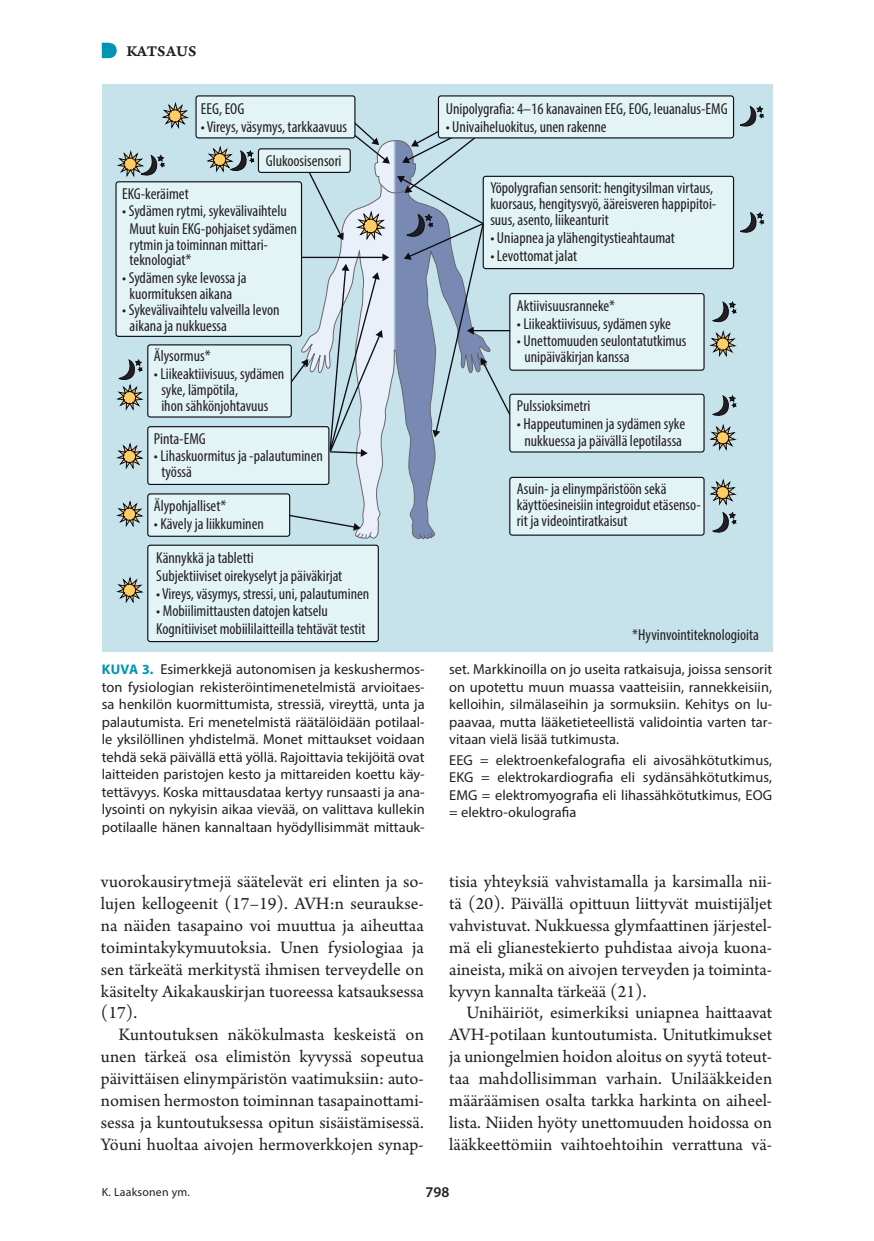
<style>
.page{position:relative;width:874px;height:1241px;background:#fff}
.page>*{position:absolute;margin:0;border:0;box-sizing:border-box;transform-origin:0 0}
.l_ei_sis{font:18.38px/21.9px "Arno Pro";color:#231f20;text-align:justify}
.t1{font:condensed 15.92px/15.9px "Myriad Pro";color:#231f20}
.vinj{font:15.75px "Arno Pro Smbd Caption";letter-spacing:.005em;color:#231f20}
.t2{font:600 14.88px "Myriad Pro";color:#231f20}
.kt{font:14.35px/17.5px "Myriad Pro";color:#231f20;text-align:justify}
.Ala{font:11.9px "Myriad Pro";letter-spacing:.02em;color:#231f20}
.s1{font-weight:700;font-size:14px;color:#0096b1}
</style>
<div class="page">
<div style="left:102px;top:84px;width:670px;height:567px;background:#c6e3ec"></div>
<div style="left:509px;top:477px;width:194px;height:58px;background:#e3f4f7;border-radius:3px"></div>
<div style="left:509px;top:476px;width:195px;height:59px;border:1px solid #0e0c14;border-radius:3px"></div>
<div style="left:483px;top:176px;width:250px;height:92px;background:#e3f4f7;border-radius:3px"></div>
<div style="left:482px;top:176px;width:251px;height:93px;border:1px solid #0e0c14;border-radius:3px"></div>
<div style="left:509px;top:293px;width:194px;height:77px;background:#e3f4f7;border-radius:3px"></div>
<div style="left:509px;top:293px;width:195px;height:78px;border:1px solid #0e0c14;border-radius:3px"></div>
<div style="left:148px;top:545px;width:230px;height:96px;background:#e3f4f7;border-radius:3px"></div>
<div style="left:147px;top:544px;width:231px;height:98px;border:1px solid #0e0c14;border-radius:3px"></div>
<div style="left:148px;top:426px;width:181px;height:58px;background:#e3f4f7;border-radius:3px"></div>
<div style="left:147px;top:426px;width:182px;height:59px;border:1px solid #0e0c14;border-radius:3px"></div>
<div style="left:196px;top:96px;width:159px;height:42px;background:#e3f4f7;border-radius:3px"></div>
<div style="left:195px;top:95px;width:160px;height:43px;border:1px solid #0e0c14;border-radius:3px"></div>
<svg style="left:300px;top:457px;width:136px;height:82px"></svg>
<svg style="left:417px;top:531px;width:16px;height:7px"></svg>
<div style="left:148px;top:494px;width:141px;height:42px;background:#e3f4f7;border-radius:3px"></div>
<div style="left:147px;top:493px;width:143px;height:43px;border:1px solid #0e0c14;border-radius:3px"></div>
<svg style="left:162px;top:102px;width:27px;height:27px"></svg>
<svg style="left:206px;top:146px;width:48px;height:26px"></svg>
<svg style="left:709px;top:330px;width:27px;height:27px"></svg>
<svg style="left:712px;top:301px;width:24px;height:22px"></svg>
<svg style="left:709px;top:424px;width:27px;height:26px"></svg>
<svg style="left:712px;top:395px;width:24px;height:21px"></svg>
<svg style="left:709px;top:478px;width:27px;height:27px"></svg>
<svg style="left:712px;top:511px;width:24px;height:22px"></svg>
<svg style="left:740px;top:106px;width:23px;height:21px"></svg>
<svg style="left:740px;top:212px;width:24px;height:21px"></svg>
<svg style="left:117px;top:150px;width:48px;height:27px"></svg>
<svg style="left:116px;top:442px;width:27px;height:27px"></svg>
<svg style="left:116px;top:500px;width:27px;height:27px"></svg>
<svg style="left:116px;top:576px;width:27px;height:27px"></svg>
<svg style="left:116px;top:359px;width:27px;height:51px"></svg>
<svg style="left:287px;top:513px;width:85px;height:25px"></svg>
<div style="left:258px;top:149px;width:92px;height:23px;background:#e3f4f7;border-radius:3px"></div>
<div style="left:258px;top:148px;width:92px;height:25px;border:1px solid #0e0c14;border-radius:3px"></div>
<div style="left:116px;top:182px;width:185px;height:154px;background:#e3f4f7;border-radius:3px"></div>
<div style="left:115px;top:181px;width:187px;height:156px;border:1px solid #0e0c14;border-radius:3px"></div>
<div style="left:148px;top:345px;width:143px;height:72px;background:#e3f4f7;border-radius:3px"></div>
<div style="left:147px;top:344px;width:145px;height:73px;border:1px solid #0e0c14;border-radius:3px"></div>
<svg style="left:286px;top:117px;width:226px;height:340px"></svg>
<div style="left:438px;top:96px;width:295px;height:42px;background:#e3f4f7;border-radius:3px"></div>
<div style="left:437px;top:95px;width:296px;height:43px;border:1px solid #0e0c14;border-radius:3px"></div>
<div style="left:509px;top:394px;width:194px;height:58px;background:#e3f4f7;border-radius:3px"></div>
<div style="left:509px;top:393px;width:195px;height:59px;border:1px solid #0e0c14;border-radius:3px"></div>
<svg style="left:102px;top:43px;width:15px;height:15px"></svg>
<p class="vinj" style="left:126px;top:41px;width:71px">KATSAUS</p>
<p class="t1" style="left:201px;top:100px;width:45px">EEG, EOG</p>
<p class="t1" style="left:201px;top:118px;width:148px">• Vireys, väsymys, tarkkaavuus</p>
<p class="t1" style="left:265px;top:153px;width:77px">Glukoosisensori</p>
<p class="t1" style="left:122px;top:186px;width:68px">EKG-keräimet</p>
<p class="t1" style="left:130px;top:202px;width:169px;line-height:17.7px;text-indent:-7px">• Sydämen rytmi, sykevälivaihtelu<br>Muut kuin EKG-pohjaiset sydämen</p>
<p class="t1" style="left:130px;top:236px;width:140px">rytmin ja toiminnan mittari&shy;teknologiat*</p>
<p class="t1" style="left:122px;top:270px;width:126px;text-align:center">• Sydämen syke levossa ja kuormituksen aikana</p>
<p class="t1" style="left:130px;top:301px;width:151px;text-indent:-7px">• Sykevälivaihtelu valveilla levon aikana ja nukkuessa</p>
<p class="t1" style="left:154px;top:348px;width:58px">Älysormus*</p>
<p class="t1" style="left:161px;top:365px;width:124px;text-indent:-7px">• Liikeaktiivisuus, sydämen syke, lämpötila,<br>ihon sähkönjohtavuus</p>
<p class="t1" style="left:154px;top:430px;width:53px">Pinta-EMG</p>
<p class="t1" style="left:161px;top:448px;width:163px;text-indent:-7px">• Lihaskuormitus ja -palautuminen työssä</p>
<p class="t1" style="left:154px;top:497px;width:74px">Älypohjalliset*</p>
<p class="t1" style="left:154px;top:515px;width:111px">• Kävely ja liikkuminen</p>
<p class="t1" style="left:156px;top:549px;width:187px;line-height:17.7px">Kännykkä ja tabletti<br>Subjektiiviset oirekyselyt ja päiväkirjat</p>
<p class="t1" style="left:156px;top:585px;width:214px">• Vireys, väsymys, stressi, uni, palautuminen</p>
<p class="t1" style="left:156px;top:602px;width:210px;line-height:17.7px">• Mobiilimittausten datojen katselu<br>Kognitiiviset mobiililaitteilla tehtävät testit</p>
<p class="t1" style="left:445px;top:100px;width:283px">Unipolygrafia: 4–16 kanavainen EEG, EOG, leuanalus-EMG</p>
<p class="t1" style="left:445px;top:118px;width:162px">• Univaiheluokitus, unen rakenne</p>
<p class="t1" style="left:490px;top:180px;width:227px">Yöpolygrafian sensorit: hengitysilman virtaus, kuorsaus, hengitysvyö, ääreisveren happipitoi&shy;suus, asento, liikeanturit</p>
<p class="t1" style="left:490px;top:229px;width:186px">• Uniapnea ja ylähengitystieahtaumat</p>
<p class="t1" style="left:490px;top:247px;width:88px">• Levottomat jalat</p>
<p class="t1" style="left:516px;top:297px;width:100px">Aktiivisuusranneke*</p>
<p class="t1" style="left:516px;top:315px;width:155px">• Liikeaktiivisuus, sydämen syke</p>
<p class="t1" style="left:524px;top:333px;width:163px;text-indent:-7px">• Unettomuuden seulontatutkimus unipäiväkirjan kanssa</p>
<p class="t1" style="left:516px;top:397px;width:75px">Pulssioksimetri</p>
<p class="t1" style="left:516px;top:414px;width:170px;line-height:17.7px;text-align:center">• Happeutuminen ja sydämen syke nukkuessa ja päivällä lepotilassa</p>
<p class="t1" style="left:516px;top:481px;width:185px">Asuin- ja elinympäristöön sekä käyttöesineisiin integroidut etäsenso&shy;rit ja videointiratkaisut</p>
<p class="t1" style="left:632px;top:626px;width:128px">*Hyvinvointiteknologioita</p>
<p class="kt" style="left:102px;top:660px;width:324px"><span class="s1">KUVA 3.</span> Esimerkkejä autonomisen ja keskushermos&shy;ton fysiologian rekisteröintimenetelmistä arvioitaes&shy;sa henkilön kuormittumista, stressiä, vireyttä, unta ja palautumista. Eri menetelmistä räätälöidään potilaal&shy;le yksilöllinen yhdistelmä. Monet mittaukset voidaan tehdä sekä päivällä että yöllä. Rajoittavia tekijöitä ovat laitteiden paristojen kesto ja mittareiden koettu käy&shy;tettävyys. Koska mittausdataa kertyy runsaasti ja ana&shy;lysointi on nykyisin aikaa vievää, on valittava kullekin potilaalle hänen kannaltaan hyödyllisimmät mittauk-</p>
<p class="kt" style="left:449px;top:660px;width:324px">set. Markkinoilla on jo useita ratkaisuja, joissa sensorit on upotettu muun muassa vaatteisiin, rannekkeisiin, kelloihin, silmälaseihin ja sormuksiin. Kehitys on lu&shy;paavaa, mutta lääketieteellistä validointia varten tar&shy;vitaan vielä lisää tutkimusta.</p>
<p class="kt" style="left:449px;top:750px;width:324px">EEG = elektroenkefalografia eli aivosähkötutkimus, EKG = elektrokardiografia eli sydänsähkötutkimus, EMG = elektromyografia eli lihassähkötutkimus, EOG = elektro-okulografia</p>
<p class="l_ei_sis" style="left:101px;top:871px;width:324px">vuorokausirytmejä säätelevät eri elinten ja so&shy;lujen kellogeenit (17–19). AVH:n seuraukse&shy;na näiden tasapaino voi muuttua ja aiheuttaa toimintakykymuutoksia. Unen fysiologiaa ja sen tärkeätä merkitystä ihmisen terveydelle on käsitelty Aikakauskirjan tuoreessa katsauksessa (17).</p>
<p class="l_ei_sis" style="left:101px;top:1024px;width:324px;text-indent:17px">Kuntoutuksen näkökulmasta keskeistä on unen tärkeä osa elimistön kyvyssä sopeutua päivittäisen elinympäristön vaatimuksiin: auto&shy;nomisen hermoston toiminnan tasapainottami&shy;sessa ja kuntoutuksessa opitun sisäistämisessä.<br>Yöuni huoltaa aivojen hermoverkkojen synap-</p>
<p class="l_ei_sis" style="left:449px;top:871px;width:324px">tisia yhteyksiä vahvistamalla ja karsimalla nii&shy;tä (20). Päivällä opittuun liittyvät muistijäljet vahvistuvat. Nukkuessa glymfaattinen järjestel&shy;mä eli glianestekierto puhdistaa aivoja kuona&shy;aineista, mikä on aivojen terveyden ja toiminta&shy;kyvyn kannalta tärkeää (21).</p>
<p class="l_ei_sis" style="left:449px;top:1002px;width:324px;text-indent:17px">Unihäiriöt, esimerkiksi uniapnea haittaavat AVH-potilaan kuntoutumista. Unitutkimukset ja uniongelmien hoidon aloitus on syytä toteut&shy;taa mahdollisimman varhain. Unilääkkeiden määräämisen osalta tarkka harkinta on aiheel&shy;lista. Niiden hyöty unettomuuden hoidossa on lääkkeettömiin vaihtoehtoihin verrattuna vä-</p>
<p class="Ala" style="left:102px;top:1184px;width:90px">K. Laaksonen ym.</p>
<p class="t2" style="left:425px;top:1182px;width:25px">798</p>
</div>
